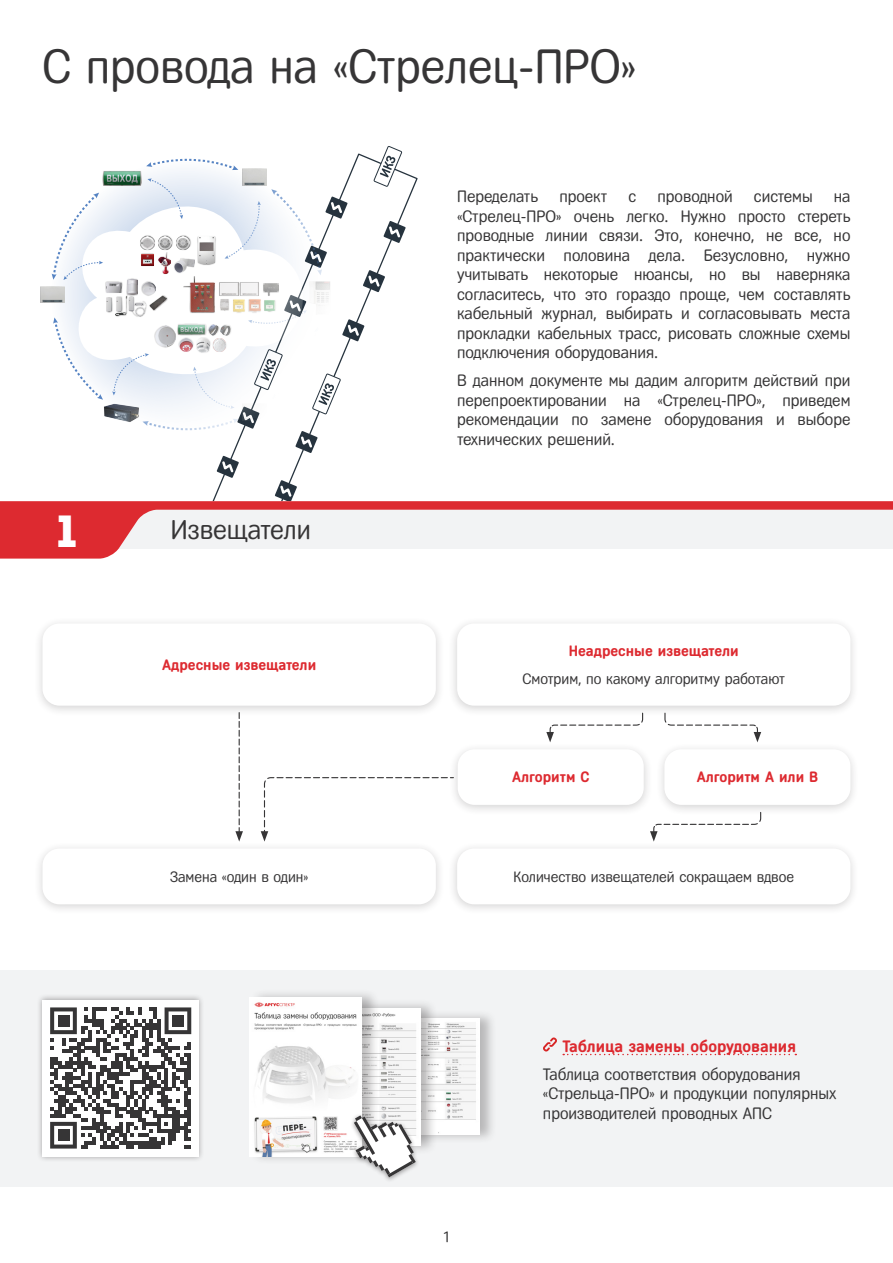
<style>
.page{position:relative;width:893px;height:1263px;background:#fff}
.page>*{position:absolute;margin:0;border:0;box-sizing:border-box;transform-origin:0 0}
.Заголовки_крупно_чёр{font:48px "Fregat";color:#363536}
.цифра_красная{font:45px "Intro";color:#fff}
.название_раздела{font:27px "Fregat";color:#363536}
.Основной_текст{font:16.5px/19.5px "Fregat";color:#363536;text-align:justify}
.Основной_текст-2{font:700 16.5px "Fregat";color:#dd2a30}
.Текст_10{font:15px "Fregat";color:#363536}
.Текст_10-2{font:700 15px "Fregat";color:#dd2a30}
</style>
<div class="page">
<svg style="left:0;top:501px;width:893px;height:58px;fill:#f2f3f4"></svg>
<div style="left:34px;top:617px;width:411px;height:100px;background:#231f20;opacity:.2"></div>
<div style="left:43px;top:623px;width:393px;height:83px;background:#fff;border-radius:17px"></div>
<div style="left:448px;top:617px;width:412px;height:100px;background:#231f20;opacity:.2"></div>
<div style="left:457px;top:623px;width:393px;height:83px;background:#fff;border-radius:17px"></div>
<div style="left:655px;top:742px;width:205px;height:74px;background:#231f20;opacity:.2"></div>
<div style="left:664px;top:749px;width:186px;height:56px;background:#fff;border-radius:17px"></div>
<div style="left:449px;top:742px;width:204px;height:74px;background:#231f20;opacity:.2"></div>
<div style="left:458px;top:749px;width:186px;height:56px;background:#fff;border-radius:17px"></div>
<div style="left:448px;top:842px;width:412px;height:74px;background:#231f20;opacity:.2"></div>
<div style="left:457px;top:848px;width:393px;height:56px;background:#fff;border-radius:17px"></div>
<div style="left:34px;top:842px;width:411px;height:74px;background:#231f20;opacity:.2"></div>
<div style="left:43px;top:848px;width:393px;height:56px;background:#fff;border-radius:17px"></div>
<svg style="left:235px;top:713px;width:8px;height:129px"></svg>
<svg style="left:546px;top:712px;width:98px;height:30px"></svg>
<svg style="left:650px;top:811px;width:112px;height:31px"></svg>
<svg style="left:261px;top:776px;width:194px;height:66px"></svg>
<svg style="left:664px;top:712px;width:97px;height:30px"></svg>
<div style="left:0;top:969px;width:893px;height:217px;background:#f2f3f4"></div>
<svg style="left:563px;top:1054px;width:233px;height:1px"></svg>
<svg style="left:543px;top:1037px;width:14px;height:14px"></svg>
<div style="left:37px;top:994px;width:168px;height:168px;background:#231f20;opacity:.4"></div>
<div style="left:43px;top:1000px;width:156px;height:156px;background:#fff"></div>
<svg style="left:50px;top:1007px;width:141px;height:141px"></svg>
<div style="left:58px;top:1015px;width:11px;height:11px;background:#363536"></div>
<div style="left:172px;top:1015px;width:12px;height:11px;background:#363536"></div>
<div style="left:58px;top:1129px;width:11px;height:12px;background:#363536"></div>
<svg style="left:67px;top:196px;width:45px;height:191px"></svg>
<svg style="left:53px;top:317px;width:50px;height:82px"></svg>
<svg style="left:52px;top:192px;width:51px;height:88px"></svg>
<img style="left:41px;top:286px;width:23px;height:17px">
<img style="left:101px;top:399px;width:11px;height:19px">
<img style="left:103px;top:171px;width:9px;height:14px">
<img style="left:105px;top:296px;width:7px;height:17px">
<img style="left:107px;top:297px;width:5px;height:15px">
<img style="left:104px;top:281px;width:8px;height:13px">
<img style="left:106px;top:282px;width:6px;height:10px">
<svg style="left:112px;top:146px;width:294px;height:355px"></svg>
<img style="left:219px;top:281px;width:41px;height:15px">
<img style="left:262px;top:282px;width:18px;height:15px">
<img style="left:263px;top:283px;width:15px;height:12px">
<div style="left:397px;top:1010px;width:100px;height:134px;background:#231f20;opacity:.28"></div>
<img style="left:438px;top:1019px;width:41px;height:116px">
<div style="left:323px;top:999px;width:115px;height:156px;background:#231f20;opacity:.28"></div>
<img style="left:379px;top:1008px;width:42px;height:137px">
<div style="left:249px;top:988px;width:130px;height:177px;background:#231f20;opacity:.28"></div>
<img style="left:250px;top:997px;width:112px;height:159px">
<div style="left:350px;top:1112px;width:70px;height:71px;background:#231f20;opacity:.4"></div>
<svg style="left:354px;top:1115px;width:62px;height:62px"></svg>
<p class="Заголовки_крупно_чёр" style="left:43px;top:40px;width:595px">С провода на «Стрелец-ПРО»</p>
<p class="цифра_красная" style="left:57px;top:504px;width:21px">1</p>
<p class="название_раздела" style="left:171px;top:514px;width:141px">Извещатели</p>
<p class="Текст_10-2" style="left:162px;top:656px;width:156px">Адресные извещатели</p>
<p class="Основной_текст" style="left:457px;top:187px;width:83px">Переделать</p>
<p class="Основной_текст" style="left:559px;top:187px;width:49px">проект</p>
<p class="Основной_текст" style="left:628px;top:187px;width:9px">с</p>
<p class="Основной_текст" style="left:657px;top:187px;width:77px">проводной</p>
<p class="Основной_текст" style="left:754px;top:187px;width:60px">системы</p>
<p class="Основной_текст" style="left:457px;top:187px;width:395px;text-indent:377px">на «Стрелец-ПРО» очень легко. Нужно просто стереть проводные линии связи. Это, конечно, не все, но практически половина дела. Безусловно, нужно учитывать некоторые нюансы, но вы наверняка согласитесь, что это гораздо проще, чем составлять кабельный журнал, выбирать и согласовывать места прокладки кабельных трасс, рисовать сложные схемы подключения оборудования.</p>
<p class="Основной_текст" style="left:457px;top:371px;width:395px">В данном документе мы дадим алгоритм действий при перепроектировании на «Стрелец-ПРО», приведем рекомендации по замене оборудования и выборе технических решений.</p>
<p class="Текст_10-2" style="left:569px;top:642px;width:172px">Неадресные извещатели</p>
<p class="Текст_10" style="left:522px;top:670px;width:264px">Смотрим, по какому алгоритму работают</p>
<p class="Текст_10-2" style="left:512px;top:769px;width:79px">Алгоритм C</p>
<p class="Текст_10-2" style="left:697px;top:769px;width:123px">Алгоритм А или В</p>
<p class="Текст_10" style="left:170px;top:868px;width:140px">Замена «один в один»</p>
<p class="Текст_10" style="left:513px;top:868px;width:282px">Количество извещателей сокращаем вдвое</p>
<p class="Текст_10" style="left:444px;top:1228px;width:7px">1</p>
<p class="Основной_текст-2" style="left:562px;top:1037px;width:235px">Таблица замены оборудования</p>
<p class="Основной_текст" style="left:543px;top:1064px;width:295px;text-align:left">Таблица соответствия оборудования «Стрельца-ПРО» и продукции популярных производителей проводных АПС</p>
</div>
